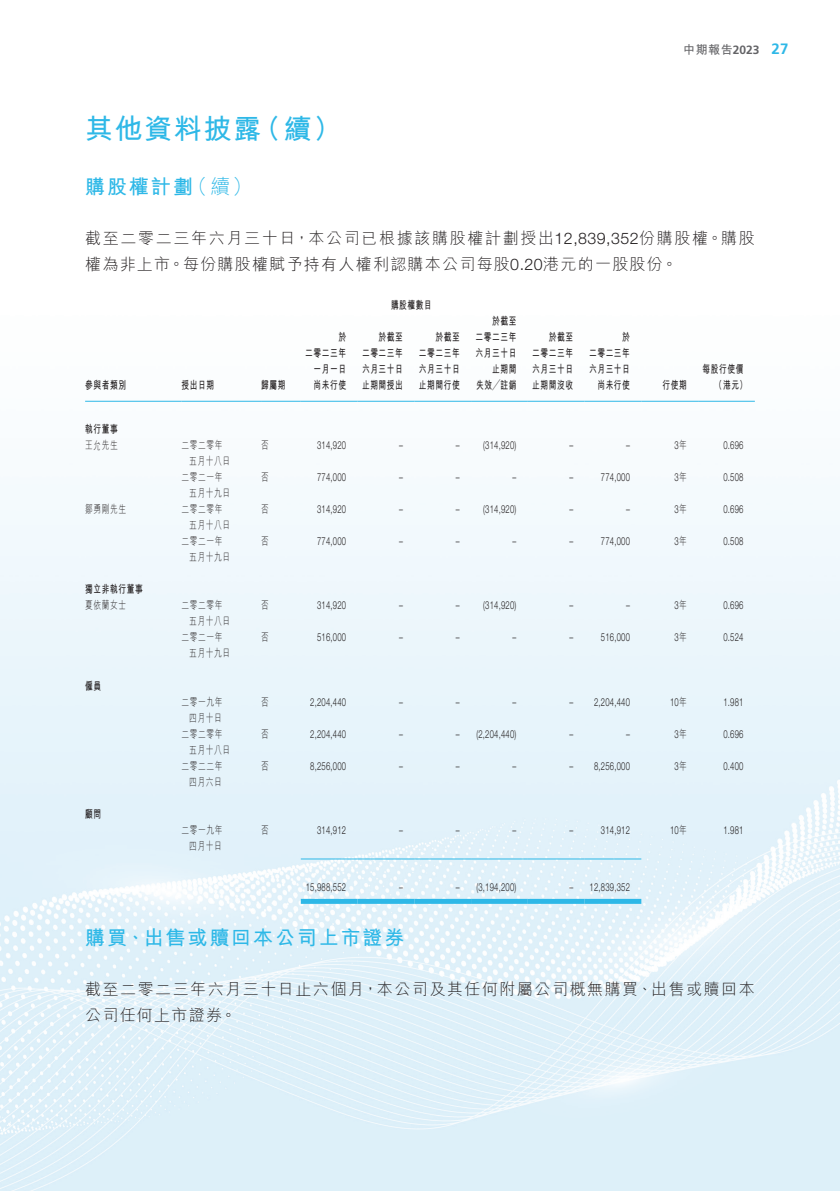
<style>
.page{position:relative;width:840px;height:1191px;background:#fff}
.page>*{position:absolute;margin:0;border:0;box-sizing:border-box;transform-origin:0 0}
.t1{font:700 28px "M Hei HK";letter-spacing:.055em;color:#2eb8e7}
.t2{font:700 20px "M Hei HK";letter-spacing:.095em;color:#2eb8e7}
.t3{font:300 16px/26px "M Hei HK";letter-spacing:.095em;color:#231f20}
.t4{font:700 12px "M Hei HK";color:#636366}
.t5{font:300 11px "Helvetica Neue LT Std";letter-spacing:.03em;color:#231f20;scale:.7 1}
.t6{font:700 11px/16px "M Hei HK";letter-spacing:.08em;color:#231f20;text-align:right;scale:.7 1}
.t7{font:300 11px/16px "M Hei HK";letter-spacing:.08em;color:#231f20;scale:.7 1}
.s1{font-family:"Frutiger LT Std"}
.s2{font-family:"Frutiger LT Std";font-size:15px;color:#2eb8e7}
.s3{font-weight:300}
.s4{font-family:"Helvetica Neue LT Std"}
.s5{font-family:"M Hei HK"}
</style>
<div class="page">
<img style="left:0;top:400px;width:839px;height:791px">
<hr style="left:85px;top:401px;width:96px;height:1px;background:#2eb8e7">
<hr style="left:181px;top:401px;width:80px;height:1px;background:#2eb8e7">
<hr style="left:261px;top:401px;width:39px;height:1px;background:#2eb8e7">
<hr style="left:300px;top:401px;width:57px;height:1px;background:#2eb8e7">
<hr style="left:357px;top:401px;width:57px;height:1px;background:#2eb8e7">
<hr style="left:414px;top:401px;width:57px;height:1px;background:#2eb8e7">
<hr style="left:471px;top:401px;width:56px;height:1px;background:#2eb8e7">
<hr style="left:527px;top:401px;width:57px;height:1px;background:#2eb8e7">
<hr style="left:584px;top:401px;width:57px;height:1px;background:#2eb8e7">
<hr style="left:641px;top:401px;width:56px;height:1px;background:#2eb8e7">
<hr style="left:697px;top:401px;width:57px;height:1px;background:#2eb8e7">
<hr style="left:300px;top:858px;width:57px;height:1px;background:#2eb8e7">
<hr style="left:357px;top:858px;width:57px;height:1px;background:#2eb8e7">
<hr style="left:414px;top:858px;width:57px;height:1px;background:#2eb8e7">
<hr style="left:471px;top:858px;width:56px;height:1px;background:#2eb8e7">
<hr style="left:527px;top:858px;width:57px;height:1px;background:#2eb8e7">
<hr style="left:584px;top:858px;width:57px;height:1px;background:#2eb8e7">
<div style="left:300px;top:899px;width:57px;height:5px;background:#2eb8e7"></div>
<div style="left:357px;top:899px;width:57px;height:5px;background:#2eb8e7"></div>
<div style="left:414px;top:899px;width:57px;height:5px;background:#2eb8e7"></div>
<div style="left:471px;top:899px;width:56px;height:5px;background:#2eb8e7"></div>
<div style="left:527px;top:899px;width:57px;height:5px;background:#2eb8e7"></div>
<div style="left:584px;top:899px;width:57px;height:5px;background:#2eb8e7"></div>
<p class="t4" style="left:682px;top:41px;width:107px">中期報告<span class="s1">2023</span> <span class="s2">27</span></p>
<h1 class="t1" style="left:85px;top:108px;width:258px">其他資料披露（續）</h1>
<h2 class="t2" style="left:85px;top:172px;width:168px">購股權計劃<span class="s3">（續）</span></h2>
<h3 class="t3" style="left:85px;top:224px;width:671px">截至二零二三年六月三十日，本公司已根據該購股權計劃授出<span class="s4">12,839,352</span>份購股權。購股權為非上市。每份購股權賦予持有人權利認購本公司每股<span class="s4">0.20</span>港元的一股股份。</h3>
<p class="t6" style="left:85px;top:376px;width:60px">參與者類別</p>
<p class="t6" style="left:391px;top:296px;width:60px">購股權數目</p>
<p class="t6" style="left:475px;top:312px;width:60px">於截至<br>二零二三年六月三十日止期間<br>失效╱註銷</p>
<p class="t6" style="left:305px;top:328px;width:60px">於<br>二零二三年一月一日尚未行使</p>
<p class="t6" style="left:362px;top:328px;width:60px;text-align:justify;text-indent:17px">於截至二零二三年六月三十日止期間授出</p>
<p class="t6" style="left:418px;top:328px;width:60px;text-align:justify;text-indent:17px">於截至二零二三年六月三十日止期間行使</p>
<p class="t6" style="left:532px;top:328px;width:60px;text-align:justify;text-indent:17px">於截至二零二三年六月三十日止期間沒收</p>
<p class="t6" style="left:588px;top:328px;width:60px">於<br>二零二三年六月三十日尚未行使</p>
<p class="t6" style="left:702px;top:360px;width:60px">每股行使價</p>
<p class="t6" style="left:181px;top:376px;width:48px">授出日期</p>
<p class="t6" style="left:261px;top:376px;width:36px">歸屬期</p>
<p class="t6" style="left:714px;top:376px;width:49px">（港元）</p>
<p class="t6" style="left:662px;top:376px;width:36px">行使期</p>
<p class="t6" style="left:85px;top:420px;width:48px">執行董事</p>
<p class="t7" style="left:85px;top:437px;width:48px">王允先生</p>
<p class="t7" style="left:189px;top:437px;width:60px;text-indent:-8px">二零二零年五月十八日</p>
<p class="t7" style="left:261px;top:437px;width:13px">否</p>
<p class="t5" style="left:317px;top:439px;width:43px">314,920</p>
<p class="t5" style="left:399px;top:439px;width:7px">–</p>
<p class="t5" style="left:455px;top:439px;width:88px">– (314,920)</p>
<p class="t5" style="left:569px;top:439px;width:7px">–</p>
<p class="t5" style="left:625px;top:439px;width:7px">–</p>
<p class="t5" style="left:674px;top:439px;width:19px">3<span class="s5">年</span></p>
<p class="t5" style="left:723px;top:439px;width:30px">0.696</p>
<p class="t7" style="left:189px;top:469px;width:60px;text-indent:-8px">二零二一年五月十九日</p>
<p class="t7" style="left:261px;top:469px;width:13px">否</p>
<p class="t5" style="left:317px;top:471px;width:43px">774,000</p>
<p class="t5" style="left:399px;top:471px;width:7px">–</p>
<p class="t5" style="left:455px;top:471px;width:7px">–</p>
<p class="t5" style="left:512px;top:471px;width:7px">–</p>
<p class="t5" style="left:569px;top:471px;width:7px">–</p>
<p class="t5" style="left:600px;top:471px;width:43px">774,000</p>
<p class="t5" style="left:674px;top:471px;width:19px">3<span class="s5">年</span></p>
<p class="t5" style="left:723px;top:471px;width:30px">0.508</p>
<p class="t7" style="left:85px;top:501px;width:60px">鄒勇剛先生</p>
<p class="t7" style="left:189px;top:501px;width:60px;text-indent:-8px">二零二零年五月十八日</p>
<p class="t7" style="left:261px;top:501px;width:13px">否</p>
<p class="t5" style="left:317px;top:503px;width:43px">314,920</p>
<p class="t5" style="left:399px;top:503px;width:7px">–</p>
<p class="t5" style="left:455px;top:503px;width:88px">– (314,920)</p>
<p class="t5" style="left:569px;top:503px;width:7px">–</p>
<p class="t5" style="left:625px;top:503px;width:7px">–</p>
<p class="t5" style="left:674px;top:503px;width:19px">3<span class="s5">年</span></p>
<p class="t5" style="left:723px;top:503px;width:30px">0.696</p>
<p class="t7" style="left:189px;top:533px;width:60px;text-indent:-8px">二零二一年五月十九日</p>
<p class="t7" style="left:261px;top:533px;width:13px">否</p>
<p class="t5" style="left:317px;top:535px;width:43px">774,000</p>
<p class="t5" style="left:399px;top:535px;width:7px">–</p>
<p class="t5" style="left:455px;top:535px;width:7px">–</p>
<p class="t5" style="left:512px;top:535px;width:7px">–</p>
<p class="t5" style="left:569px;top:535px;width:7px">–</p>
<p class="t5" style="left:600px;top:535px;width:43px">774,000</p>
<p class="t5" style="left:674px;top:535px;width:19px">3<span class="s5">年</span></p>
<p class="t5" style="left:723px;top:535px;width:30px">0.508</p>
<p class="t6" style="left:85px;top:580px;width:84px">獨立非執行董事</p>
<p class="t7" style="left:85px;top:597px;width:60px">夏依蘭女士</p>
<p class="t7" style="left:189px;top:597px;width:60px;text-indent:-8px">二零二零年五月十八日</p>
<p class="t7" style="left:261px;top:597px;width:13px">否</p>
<p class="t5" style="left:317px;top:599px;width:43px">314,920</p>
<p class="t5" style="left:399px;top:599px;width:7px">–</p>
<p class="t5" style="left:455px;top:599px;width:88px">– (314,920)</p>
<p class="t5" style="left:569px;top:599px;width:7px">–</p>
<p class="t5" style="left:625px;top:599px;width:7px">–</p>
<p class="t5" style="left:674px;top:599px;width:19px">3<span class="s5">年</span></p>
<p class="t5" style="left:723px;top:599px;width:30px">0.696</p>
<p class="t7" style="left:189px;top:629px;width:60px;text-indent:-8px">二零二一年五月十九日</p>
<p class="t7" style="left:261px;top:629px;width:13px">否</p>
<p class="t5" style="left:317px;top:631px;width:43px">516,000</p>
<p class="t5" style="left:399px;top:631px;width:7px">–</p>
<p class="t5" style="left:455px;top:631px;width:7px">–</p>
<p class="t5" style="left:512px;top:631px;width:7px">–</p>
<p class="t5" style="left:569px;top:631px;width:7px">–</p>
<p class="t5" style="left:600px;top:631px;width:43px">516,000</p>
<p class="t5" style="left:674px;top:631px;width:19px">3<span class="s5">年</span></p>
<p class="t5" style="left:723px;top:631px;width:30px">0.524</p>
<p class="t6" style="left:85px;top:676px;width:24px">僱員</p>
<p class="t7" style="left:181px;top:693px;width:60px;text-align:right">二零一九年四月十日</p>
<p class="t7" style="left:261px;top:693px;width:13px">否</p>
<p class="t5" style="left:310px;top:695px;width:53px">2,204,440</p>
<p class="t5" style="left:399px;top:695px;width:7px">–</p>
<p class="t5" style="left:455px;top:695px;width:7px">–</p>
<p class="t5" style="left:512px;top:695px;width:7px">–</p>
<p class="t5" style="left:569px;top:695px;width:88px">– 2,204,440</p>
<p class="t5" style="left:669px;top:695px;width:25px">10<span class="s5">年</span></p>
<p class="t5" style="left:723px;top:695px;width:30px">1.981</p>
<p class="t7" style="left:189px;top:725px;width:60px;text-indent:-8px">二零二零年五月十八日</p>
<p class="t7" style="left:261px;top:725px;width:13px">否</p>
<p class="t5" style="left:310px;top:727px;width:53px">2,204,440</p>
<p class="t5" style="left:399px;top:727px;width:7px">–</p>
<p class="t5" style="left:455px;top:727px;width:88px">– (2,204,440)</p>
<p class="t5" style="left:569px;top:727px;width:7px">–</p>
<p class="t5" style="left:625px;top:727px;width:7px">–</p>
<p class="t5" style="left:674px;top:727px;width:19px">3<span class="s5">年</span></p>
<p class="t5" style="left:723px;top:727px;width:30px">0.696</p>
<p class="t7" style="left:181px;top:757px;width:60px;text-align:right">二零二二年四月六日</p>
<p class="t7" style="left:261px;top:757px;width:13px">否</p>
<p class="t5" style="left:310px;top:759px;width:53px">8,256,000</p>
<p class="t5" style="left:399px;top:759px;width:7px">–</p>
<p class="t5" style="left:455px;top:759px;width:7px">–</p>
<p class="t5" style="left:512px;top:759px;width:7px">–</p>
<p class="t5" style="left:569px;top:759px;width:88px">– 8,256,000</p>
<p class="t5" style="left:674px;top:759px;width:19px">3<span class="s5">年</span></p>
<p class="t5" style="left:723px;top:759px;width:30px">0.400</p>
<p class="t6" style="left:85px;top:804px;width:24px">顧問</p>
<p class="t7" style="left:181px;top:821px;width:60px;text-align:right">二零一九年四月十日</p>
<p class="t7" style="left:261px;top:821px;width:13px">否</p>
<p class="t5" style="left:317px;top:823px;width:43px">314,912</p>
<p class="t5" style="left:399px;top:823px;width:7px">–</p>
<p class="t5" style="left:455px;top:823px;width:7px">–</p>
<p class="t5" style="left:512px;top:823px;width:7px">–</p>
<p class="t5" style="left:569px;top:823px;width:7px">–</p>
<p class="t5" style="left:600px;top:823px;width:43px">314,912</p>
<p class="t5" style="left:669px;top:823px;width:25px">10<span class="s5">年</span></p>
<p class="t5" style="left:723px;top:823px;width:30px">1.981</p>
<p class="t5" style="left:305px;top:880px;width:59px">15,988,552</p>
<p class="t5" style="left:399px;top:880px;width:7px">–</p>
<p class="t5" style="left:455px;top:880px;width:88px">– (3,194,200)</p>
<p class="t5" style="left:569px;top:880px;width:88px">– 12,839,352</p>
<h2 class="t2" style="left:85px;top:923px;width:321px">購買、出售或贖回本公司上市證券</h2>
<h3 class="t3" style="left:85px;top:976px;width:670px">截至二零二三年六月三十日止六個月，本公司及其任何附屬公司概無購買、出售或贖回本公司任何上市證券。</h3>
</div>
